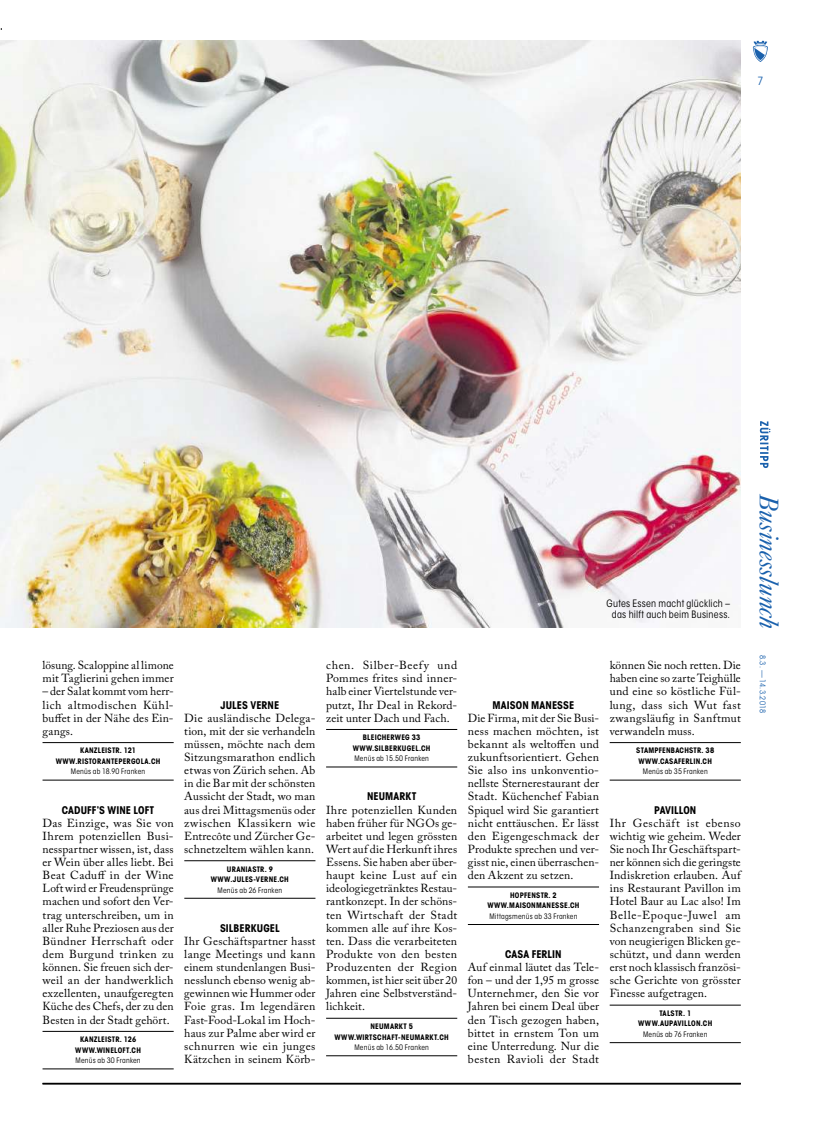
<style>
.page{position:relative;width:833px;height:1134px;background:#fff}
.page>*{position:absolute;margin:0;border:0;box-sizing:border-box;transform-origin:0 0}
.t1{font:italic 27px "Caslon 540 LT Std";letter-spacing:-.025em;color:#1a61ad}
.t2{font:11.62px/13.1px "Adobe Caslon Pro";letter-spacing:.015em;color:#000;text-align:justify}
.t3{font:condensed 11.25px "ZTITC Avant Garde Gothic";color:#1a61ad}
.t4{font:700 condensed 10.5px "ZTITC Avant Garde Gothic";letter-spacing:.005em;color:#000}
.t5{font:condensed 10.12px/11.2px "ZTITC Avant Garde Gothic";letter-spacing:.025em;color:#000;text-align:center}
.t6{font:condensed 7.88px "ZTITC Avant Garde Gothic";letter-spacing:-.015em;color:#1a61ad}
.t7{font:700 condensed 7.5px/10.5px "ZTITC Avant Garde Gothic";letter-spacing:.03em;color:#000;text-align:center}
.t8{font:condensed 7.5px "ZTITC Avant Garde Gothic";letter-spacing:.03em;color:#000}
</style>
<div class="page">
<img style="left:0;top:41px;width:741px;height:586px">
<hr style="left:43px;top:1083px;width:698px;height:1px;background:#000">
<hr style="left:43px;top:742px;width:131px;height:1px;background:#000">
<hr style="left:43px;top:780px;width:131px;height:1px;background:#000">
<hr style="left:43px;top:1031px;width:131px;height:1px;background:#000">
<hr style="left:43px;top:1068px;width:131px;height:1px;background:#000">
<hr style="left:184px;top:860px;width:131px;height:1px;background:#000">
<hr style="left:184px;top:898px;width:131px;height:1px;background:#000">
<hr style="left:326px;top:729px;width:131px;height:1px;background:#000">
<hr style="left:326px;top:767px;width:131px;height:1px;background:#000">
<hr style="left:326px;top:1018px;width:131px;height:1px;background:#000">
<hr style="left:326px;top:1055px;width:131px;height:1px;background:#000">
<hr style="left:468px;top:887px;width:131px;height:1px;background:#000">
<hr style="left:468px;top:924px;width:131px;height:1px;background:#000">
<hr style="left:609px;top:742px;width:132px;height:1px;background:#000">
<hr style="left:609px;top:780px;width:132px;height:1px;background:#000">
<hr style="left:609px;top:1005px;width:132px;height:1px;background:#000">
<hr style="left:609px;top:1042px;width:132px;height:1px;background:#000">
<svg style="left:752px;top:41px;width:16px;height:21px"></svg>
<svg style="left:760px;top:421px;width:10px;height:47px"></svg>
<p class="t3" style="left:757px;top:74px;width:7px">7</p>
<p class="t5" style="left:606px;top:597px;width:125px">Gutes Essen macht glücklich – das hilft auch beim Business.</p>
<p class="t2" style="left:43px;top:658px;width:133px">lösung. Scaloppine al limone mit Taglierini gehen immer</p>
<p class="t2" style="left:43px;top:685px;width:133px">– der Salat kommt vom herr&shy;lich altmodischen Kühl&shy;buffet in der Nähe des Ein&shy;gangs.</p>
<p class="t7" style="left:56px;top:745px;width:106px">KANZLEISTR. 121<br>WWW.RISTORANTEPERGOLA.CH</p>
<p class="t8" style="left:71px;top:767px;width:76px">Menüs ab 18.90 Franken</p>
<p class="t4" style="left:62px;top:803px;width:94px">CADUFF’S WINE LOFT</p>
<p class="t2" style="left:43px;top:816px;width:133px">Das Einzige, was Sie von Ihrem potenziellen Busi&shy;nesspartner wissen, ist, dass er Wein über alles liebt. Bei Beat Caduff in der Wine Loft wird er Freudensprünge machen und sofort den Ver&shy;trag unterschreiben, um in aller Ruhe Preziosen aus der Bündner Herrschaft oder dem Burgund trinken zu können. Sie freuen sich der&shy;weil an der handwerklich exzellenten, unaufgeregten Küche des Chefs, der zu den Besten in der Stadt gehört.</p>
<p class="t7" style="left:75px;top:1034px;width:67px">KANZLEISTR. 126<br>WWW.WINELOFT.CH</p>
<p class="t8" style="left:76px;top:1056px;width:66px">Menüs ab 30 Franken</p>
<p class="t4" style="left:220px;top:698px;width:60px">JULES VERNE</p>
<p class="t2" style="left:184px;top:711px;width:133px">Die ausländische Delega&shy;tion, mit der sie verhandeln müssen, möchte nach dem Sitzungsmarathon endlich etwas von Zürich sehen. Ab in die Bar mit der schönsten Aussicht der Stadt, wo man aus drei Mittagsmenüs oder zwischen Klassikern wie Entrecôte und Zürcher Ge&shy;schnetzeltem wählen kann.</p>
<p class="t7" style="left:211px;top:863px;width:79px">URANIASTR. 9<br>WWW.JULES-VERNE.CH</p>
<p class="t8" style="left:217px;top:885px;width:66px">Menüs ab 26 Franken</p>
<p class="t4" style="left:220px;top:921px;width:61px">SILBERKUGEL</p>
<p class="t2" style="left:184px;top:934px;width:133px">Ihr Geschäftspartner hasst lange Meetings und kann einem stundenlangen Busi&shy;nesslunch ebenso wenig ab&shy;gewinnen wie Hummer oder Foie gras. Im legendären Fast-Food-Lokal im Hoch&shy;haus zur Palme aber wird er schnurren wie ein junges Kätzchen in seinem Körb-</p>
<p class="t2" style="left:326px;top:658px;width:133px">chen. Silber-Beefy und Pommes frites sind inner&shy;halb einer Viertelstunde ver&shy;putzt, Ihr Deal in Rekord&shy;zeit unter Dach und Fach.</p>
<p class="t7" style="left:353px;top:732px;width:79px">BLEICHERWEG 33<br>WWW.SILBERKUGEL.CH</p>
<p class="t8" style="left:354px;top:754px;width:76px">Menüs ab 15.50 Franken</p>
<p class="t4" style="left:367px;top:790px;width:51px">NEUMARKT</p>
<p class="t2" style="left:326px;top:803px;width:133px">Ihre potenziellen Kunden haben früher für NGOs ge&shy;arbeitet und legen grössten Wert auf die Herkunft ihres Essens. Sie haben aber über&shy;haupt keine Lust auf ein ideologiegetränktes Restau&shy;rantkonzept. In der schöns&shy;ten Wirtschaft der Stadt kommen alle auf ihre Kos&shy;ten. Dass die verarbeiteten Produkte von den besten Produzenten der Region kommen, ist hier seit über 20<br>Jahren eine Selbstverständ&shy;lichkeit.</p>
<p class="t7" style="left:334px;top:1021px;width:116px">NEUMARKT 5<br>WWW.WIRTSCHAFT-NEUMARKT.CH</p>
<p class="t8" style="left:354px;top:1043px;width:76px">Menüs ab 16.50 Franken</p>
<p class="t4" style="left:492px;top:698px;width:83px">MAISON MANESSE</p>
<p class="t2" style="left:468px;top:711px;width:133px">Die Firma, mit der Sie Busi&shy;ness machen möchten, ist bekannt als weltoffen und zukunftsorientiert. Gehen Sie also ins unkonventio&shy;nellste Sternerestaurant der Stadt. Küchenchef Fabian Spiquel wird Sie garantiert nicht enttäuschen. Er lässt den Eigengeschmack der Produkte sprechen und ver&shy;gisst nie, einen überraschen&shy;den Akzent zu setzen.</p>
<p class="t7" style="left:487px;top:890px;width:94px">HOPFENSTR. 2<br>WWW.MAISONMANESSE.CH</p>
<p class="t8" style="left:489px;top:912px;width:90px">Mittagsmenüs ab 33 Franken</p>
<p class="t4" style="left:505px;top:947px;width:58px">CASA FERLIN</p>
<p class="t2" style="left:468px;top:960px;width:133px">Auf einmal läutet das Tele&shy;fon – und der 1,95 m grosse Unternehmer, den Sie vor Jahren bei einem Deal über den Tisch gezogen haben, bittet in ernstem Ton um eine Unterredung. Nur die besten Ravioli der Stadt</p>
<p class="t2" style="left:609px;top:658px;width:133px">können Sie noch retten. Die haben eine so zarte Teighülle und eine so köstliche Fül&shy;lung, dass sich Wut fast zwangsläufig in Sanftmut verwandeln muss.</p>
<p class="t7" style="left:636px;top:745px;width:79px;text-align:left">STAMPFENBACHSTR. 38<br>WWW.CASAFERLIN.CH</p>
<p class="t8" style="left:643px;top:767px;width:66px">Menüs ab 35 Franken</p>
<p class="t4" style="left:654px;top:803px;width:44px">PAVILLON</p>
<p class="t2" style="left:609px;top:816px;width:133px">Ihr Geschäft ist ebenso wichtig wie geheim. Weder Sie noch Ihr Geschäftspart&shy;ner können sich die geringste Indiskretion erlauben. Auf ins Restaurant Pavillon im Hotel Baur au Lac also! Im Belle-Epoque-Juwel am Schanzengraben sind Sie von neugierigen Blicken ge&shy;schützt, und dann werden erst noch klassisch französi&shy;sche Gerichte von grösster Finesse aufgetragen.</p>
<p class="t7" style="left:638px;top:1008px;width:75px">TALSTR. 1<br>WWW.AUPAVILLON.CH</p>
<p class="t8" style="left:643px;top:1030px;width:66px">Menüs ab 76 Franken</p>
<h1 class="t1" style="left:785px;top:494px;width:137px;rotate:90deg">Businesslunch</h1>
<p class="t6" style="left:767px;top:655px;width:60px;rotate:90deg">8.3. — 14.3.2018</p>
</div>
